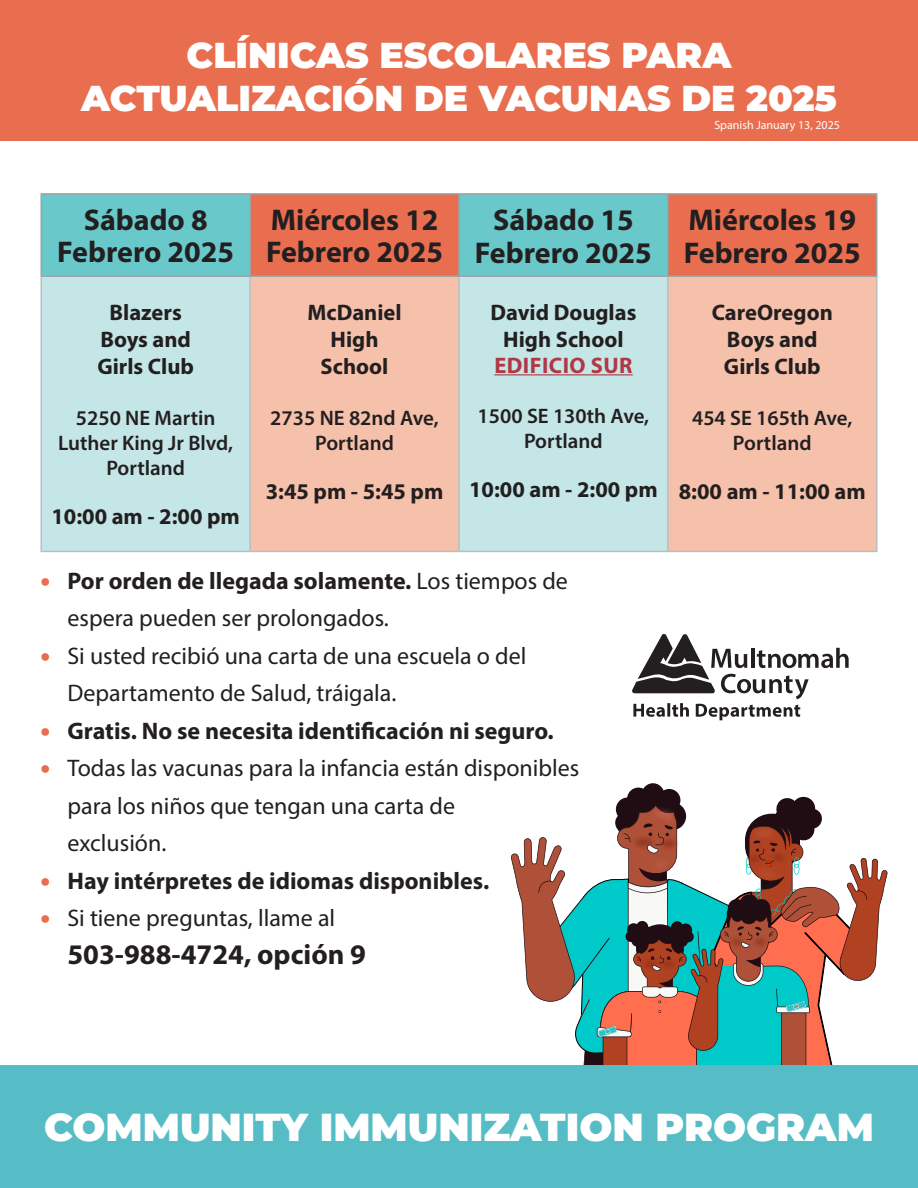
<style>
.page{position:relative;width:918px;height:1188px;background:#fff}
.page>*{position:absolute;margin:0;border:0;box-sizing:border-box;transform-origin:0 0}
.t1{font:900 39px "Montserrat";color:#fff}
.t2{font:900 36px/43.2px "Montserrat";color:#fff;text-align:center}
.t3{font:700 30px/32.1px "Myriad Pro";color:#231f20}
.t4{font:700 28.5px "Myriad Pro";color:#231f20}
.t5{font:24px/37.5px "Myriad Pro";color:#231f20}
.t6{font:700 24px "Myriad Pro";color:#231f20}
.t7{font:700 22.5px/27px "Myriad Pro";color:#231f20;text-align:center}
.t8{font:700 22.5px "Myriad Pro";letter-spacing:.02em;color:#b23744}
.t9{font:600 21px/25.2px "Myriad Pro";color:#231f20;text-align:center}
.t10{font:12px "Myriad Pro";color:#fff}
.s1{font-weight:900;font-size:27px;color:#e96e4f}
.s2{font-weight:700}
</style>
<div class="page">
<div style="left:0;top:0;width:918px;height:140px;background:#e96e4f"></div>
<div style="left:42px;top:195px;width:207px;height:80px;background:#69c8c9"></div>
<svg style="left:251px;top:195px;width:625px;height:80px;background:#be8c77"></svg>
<div style="left:42px;top:277px;width:207px;height:274px;background:#c4e6e7"></div>
<svg style="left:251px;top:277px;width:625px;height:274px;background:#e5cdbe"></svg>
<hr style="left:40px;top:277px;width:2px;height:274px;background:#bcbdc0">
<hr style="left:249px;top:277px;width:2px;height:274px;background:#bcbdc0">
<hr style="left:458px;top:277px;width:2px;height:274px;background:#bcbdc0">
<hr style="left:667px;top:277px;width:2px;height:274px;background:#bcbdc0">
<hr style="left:876px;top:277px;width:2px;height:274px;background:#bcbdc0">
<hr style="left:40px;top:551px;width:210px;height:1px;background:#bcbdc0">
<hr style="left:250px;top:551px;width:209px;height:1px;background:#bcbdc0">
<hr style="left:459px;top:551px;width:209px;height:1px;background:#bcbdc0">
<hr style="left:668px;top:551px;width:210px;height:1px;background:#bcbdc0">
<hr style="left:40px;top:193px;width:210px;height:2px;background:#a0a1a5">
<hr style="left:40px;top:195px;width:2px;height:80px;background:#a0a1a5">
<hr style="left:250px;top:193px;width:209px;height:2px;background:#a0a1a5">
<hr style="left:249px;top:195px;width:2px;height:80px;background:#a0a1a5">
<hr style="left:459px;top:193px;width:209px;height:2px;background:#a0a1a5">
<hr style="left:458px;top:195px;width:2px;height:80px;background:#a0a1a5">
<hr style="left:668px;top:193px;width:210px;height:2px;background:#a0a1a5">
<hr style="left:667px;top:195px;width:2px;height:80px;background:#a0a1a5">
<hr style="left:876px;top:195px;width:2px;height:80px;background:#a0a1a5">
<hr style="left:40px;top:275px;width:210px;height:2px;background:#a0a1a5">
<hr style="left:250px;top:275px;width:209px;height:2px;background:#a0a1a5">
<hr style="left:459px;top:275px;width:209px;height:2px;background:#a0a1a5">
<hr style="left:668px;top:275px;width:210px;height:2px;background:#a0a1a5">
<hr style="left:494px;top:374px;width:139px;height:1px;background:#b23744">
<svg style="left:511px;top:783px;width:377px;height:283px"></svg>
<div style="left:0;top:1066px;width:918px;height:122px;background:#56bcc5"></div>
<svg style="left:632px;top:634px;width:217px;height:86px"></svg>
<img style="left:598px;top:1026px;width:19px;height:10px">
<img style="left:787px;top:1002px;width:18px;height:10px">
<p class="t2" style="left:81px;top:31px;width:757px">CLÍNICAS ESCOLARES PARA<br>ACTUALIZACIÓN DE VACUNAS DE 2025</p>
<p class="t10" style="left:714px;top:118px;width:127px">Spanish January 13, 2025</p>
<p class="t3" style="left:57px;top:203px;width:178px;text-align:center">Sábado 8<br>Febrero 2025</p>
<p class="t3" style="left:266px;top:203px;width:178px">Miércoles 12<br>Febrero 2025</p>
<p class="t3" style="left:493px;top:203px;width:142px">Sábado 15</p>
<p class="t3" style="left:475px;top:236px;width:178px">Febrero 2025</p>
<p class="t7" style="left:110px;top:299px;width:74px">Blazers</p>
<p class="t7" style="left:100px;top:326px;width:92px">Boys and</p>
<p class="t7" style="left:97px;top:353px;width:98px">Girls Club</p>
<p class="t9" style="left:58px;top:405px;width:177px">5250 NE Martin<br>Luther King Jr Blvd,<br>Portland</p>
<p class="t7" style="left:51px;top:502px;width:190px">10:00 am - 2:00 pm</p>
<p class="t7" style="left:307px;top:299px;width:96px">McDaniel</p>
<p class="t7" style="left:331px;top:326px;width:50px">High</p>
<p class="t7" style="left:321px;top:353px;width:69px">School</p>
<p class="t9" style="left:270px;top:405px;width:170px">2735 NE 82nd Ave,<br>Portland</p>
<p class="t7" style="left:266px;top:477px;width:179px">3:45 pm - 5:45 pm</p>
<p class="t7" style="left:490px;top:299px;width:148px">David Douglas<br>High School</p>
<p class="t8" style="left:494px;top:350px;width:140px">EDIFICIO SUR</p>
<p class="t9" style="left:478px;top:403px;width:173px">1500 SE 130th Ave,<br>Portland</p>
<p class="t7" style="left:469px;top:475px;width:190px">10:00 am - 2:00 pm</p>
<p class="t5" style="left:68px;top:561px;width:502px;text-indent:-27px"><span class="s1">•</span> <span class="s2">Por orden de llegada solamente.</span> Los tiempos de espera pueden ser prolongados.</p>
<p class="t5" style="left:68px;top:636px;width:460px;text-indent:-27px"><span class="s1">•</span> Si usted recibió una carta de una escuela o del<br>Departamento de Salud, tráigala.</p>
<p class="t6" style="left:40px;top:715px;width:515px"><span class="s1">•</span> Gratis. No se necesita identificación ni seguro.</p>
<p class="t5" style="left:68px;top:749px;width:513px;text-indent:-27px"><span class="s1">•</span> Todas las vacunas para la infancia están disponibles para los niños que tengan una carta de<br>exclusión.</p>
<p class="t6" style="left:40px;top:865px;width:450px"><span class="s1">•</span> Hay intérpretes de idiomas disponibles.</p>
<p class="t5" style="left:40px;top:899px;width:296px"><span class="s1">•</span> Si tiene preguntas, llame al</p>
<p class="t4" style="left:68px;top:935px;width:300px">503-988-4724, opción 9</p>
<p class="t3" style="left:684px;top:202px;width:178px;line-height:33px">Miércoles 19<br>Febrero 2025</p>
<p class="t7" style="left:712px;top:299px;width:123px">CareOregon</p>
<p class="t7" style="left:727px;top:326px;width:92px">Boys and</p>
<p class="t7" style="left:724px;top:353px;width:98px">Girls Club</p>
<p class="t9" style="left:692px;top:405px;width:162px">454 SE 165th Ave,<br>Portland</p>
<p class="t7" style="left:679px;top:477px;width:188px">8:00 am - 11:00 am</p>
<p class="t1" style="left:44px;top:1098px;width:831px">COMMUNITY IMMUNIZATION PROGRAM</p>
</div>
